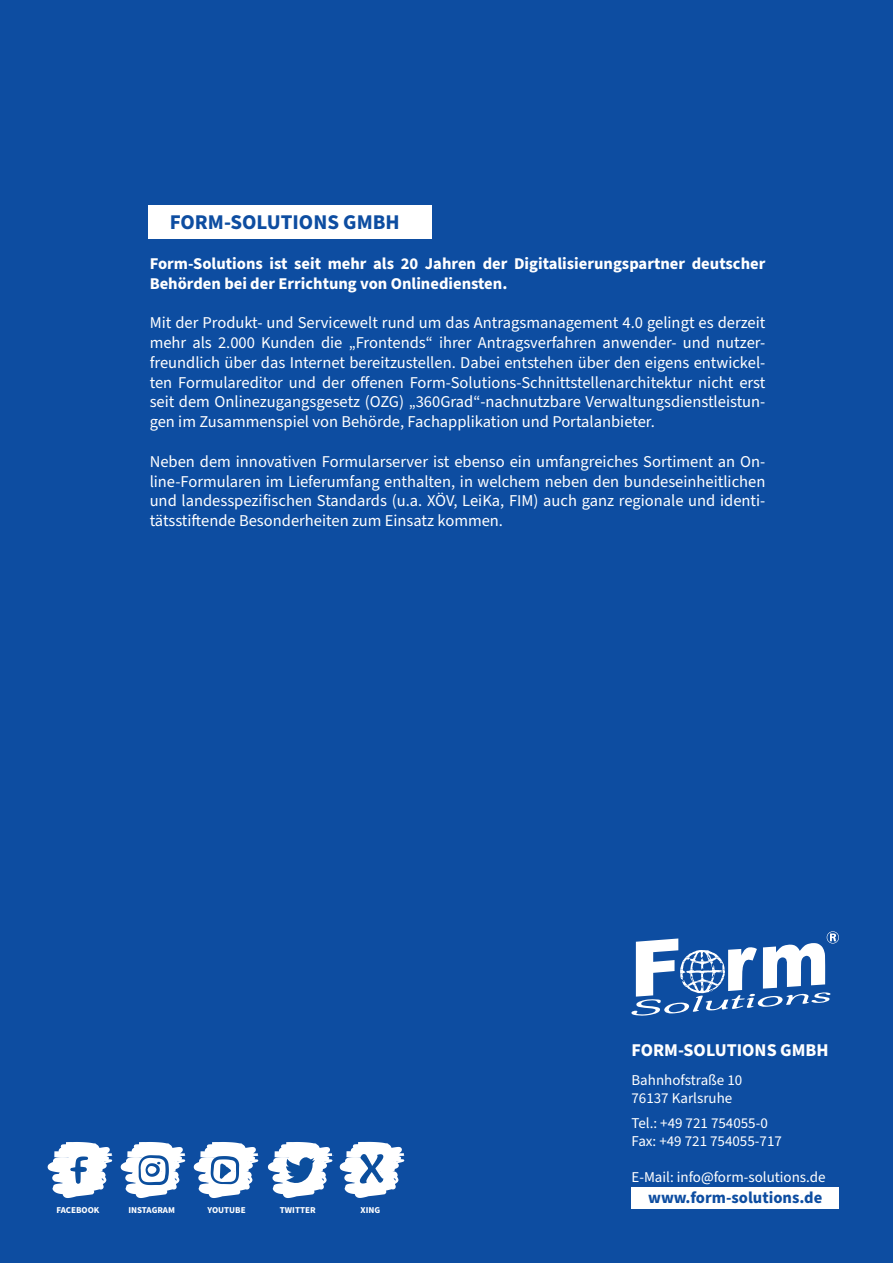
<style>
.page{position:relative;width:893px;height:1263px;background:#0d4da1}
.page>*{position:absolute;margin:0;border:0;box-sizing:border-box;transform-origin:0 0}
.t1{font:700 21px "Source Sans Pro";color:#0d4da1}
.t2{font:700 18px "Source Sans Pro";color:#fff}
.t3{font:16.5px/19.8px "Source Sans Pro";color:#fff;text-align:justify}
.t4{font:700 16.5px/19.8px "Source Sans Pro";color:#fff}
.t5{font:700 16.5px "Source Sans Pro";color:#0d4da1}
.t6{font:15px "Source Sans Pro";color:#fff}
.t7{font:700 9px "Source Sans Pro";color:#fff}
</style>
<div class="page">
<div style="left:631px;top:1187px;width:208px;height:22px;background:#fff"></div>
<svg style="left:631px;top:931px;width:208px;height:84px"></svg>
<svg style="left:48px;top:1142px;width:64px;height:56px"></svg>
<svg style="left:268px;top:1142px;width:64px;height:56px"></svg>
<svg style="left:121px;top:1142px;width:64px;height:56px"></svg>
<svg style="left:194px;top:1142px;width:64px;height:56px"></svg>
<svg style="left:340px;top:1142px;width:64px;height:56px"></svg>
<div style="left:149px;top:205px;width:283px;height:33px;background:#fff"></div>
<p class="t1" style="left:170px;top:208px;width:232px">FORM-SOLUTIONS GMBH</p>
<p class="t4" style="left:150px;top:254px;width:617px">Form-Solutions ist seit mehr als 20 Jahren der Digitalisierungspartner deutscher<br>Behörden bei der Errichtung von Onlinediensten.</p>
<p class="t3" style="left:150px;top:313px;width:617px">Mit der Produkt- und Servicewelt rund um das Antragsmanagement 4.0 gelingt es derzeit mehr als 2.000 Kunden die „Frontends“ ihrer Antragsverfahren anwender- und nutzer&shy;freundlich über das Internet bereitzustellen. Dabei entstehen über den eigens entwickel&shy;ten Formulareditor und der offenen Form-Solutions-Schnittstellenarchitektur nicht erst seit dem Onlinezugangsgesetz (OZG) „360Grad“-nachnutzbare Verwaltungsdienstleistun&shy;gen im Zusammenspiel von Behörde, Fachapplikation und Portalanbieter.</p>
<p class="t3" style="left:150px;top:452px;width:617px">Neben dem innovativen Formularserver ist ebenso ein umfangreiches Sortiment an On&shy;line-Formularen im Lieferumfang enthalten, in welchem neben den bundeseinheitlichen und landesspezifischen Standards (u.a. XÖV, LeiKa, FIM) auch ganz regionale und identi&shy;tätsstiftende Besonderheiten zum Einsatz kommen.</p>
<p class="t7" style="left:56px;top:1204px;width:45px">FACEBOOK</p>
<p class="t7" style="left:128px;top:1204px;width:48px">INSTAGRAM</p>
<p class="t7" style="left:207px;top:1204px;width:40px">YOUTUBE</p>
<p class="t7" style="left:280px;top:1204px;width:37px">TWITTER</p>
<p class="t7" style="left:361px;top:1204px;width:21px">XING</p>
<p class="t2" style="left:631px;top:1038px;width:199px">FORM-SOLUTIONS GMBH</p>
<p class="t6" style="left:631px;top:1069px;width:112px">Bahnhofstraße 10</p>
<p class="t6" style="left:631px;top:1087px;width:102px">76137 Karlsruhe</p>
<p class="t6" style="left:631px;top:1113px;width:138px">Tel.: +49 721 754055-0</p>
<p class="t6" style="left:631px;top:1131px;width:152px">Fax: +49 721 754055-717</p>
<p class="t6" style="left:631px;top:1167px;width:196px">E-Mail: info@form-solutions.de</p>
<p class="t5" style="left:648px;top:1186px;width:176px">www.form-solutions.de</p>
</div>
